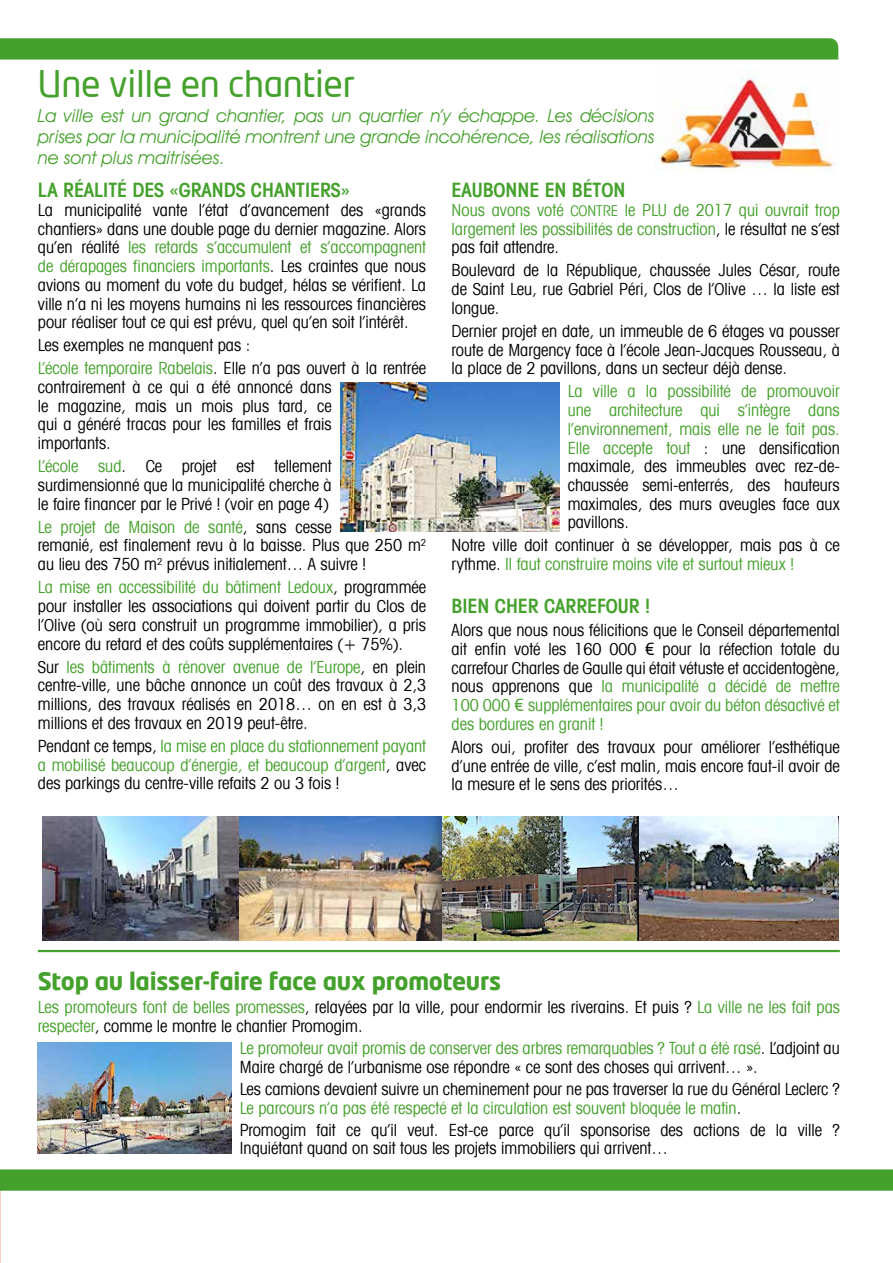
<style>
.page{position:relative;width:893px;height:1263px;background:#fff}
.page>*{position:absolute;margin:0;border:0;box-sizing:border-box;transform-origin:0 0}
.t1{font:36px "Neo Tech Std";letter-spacing:-.01em;color:#44a12b}
.t2{font:700 24px "Neo Tech Std";letter-spacing:-.01em;color:#44a12b}
.t3{font:600 condensed 19.5px "Avant Garde IT Cby BT";color:#44a12b}
.t4{font:italic 18px/21px "Avant Garde IT Cby BT";color:#44a12b;text-align:justify}
.t5{font:condensed 16.5px/18.8px "Avant Garde IT Cby BT";color:#000;text-align:justify}
.t6{font:condensed 16.5px/18.8px "Avant Garde IT Cby BT";color:#44a12b;text-align:justify}
.s1{font-style:normal;font-stretch:condensed}
.s2{color:#44a12b}
.s3{color:#000}
.s4{font-size:14.7px}
.s5{font-family:"Neo Tech Std";font-stretch:normal}
.s6{font-family:"Neo Tech Std";font-stretch:normal;color:#44a12b}
</style>
<div class="page">
<svg style="left:0;top:1169px;width:893px;height:22px;background:#4aa432"></svg>
<svg style="left:0;top:38px;width:838px;height:22px;background:#4aa432"></svg>
<img style="left:659px;top:68px;width:178px;height:104px">
<img style="left:441px;top:816px;width:398px;height:125px">
<hr style="left:38px;top:950px;width:802px;height:2px;background:#44a12b">
<img style="left:43px;top:816px;width:398px;height:125px">
<img style="left:340px;top:383px;width:219px;height:149px">
<img style="left:38px;top:1043px;width:193px;height:110px">
<h1 class="t1" style="left:38px;top:61px;width:319px">Une ville en chantier</h1>
<p class="t4" style="left:38px;top:105px;width:618px">La ville est un grand chantier, pas un quartier n’y échappe. Les décisions prises par la municipalité montrent une grande incohérence, les réalisations ne sont plus maitrisées<span class="s1">.</span></p>
<p class="t3" style="left:38px;top:178px;width:314px">LA RÉALITÉ DES «GRANDS CHANTIERS»</p>
<p class="t5" style="left:38px;top:200px;width:390px">La municipalité vante l’état d’avancement des «grands chantiers» dans une double page du dernier magazine. Alors qu’en réalité <span class="s2">les retards s’accumulent et s’accompagnent de dérapages financiers importants</span>. Les craintes que nous avions au moment du vote du budget, hélas se vérifient. La ville n’a ni les moyens humains ni les ressources financières pour réaliser tout ce qui est prévu, quel qu’en soit l’intérêt.</p>
<p class="t5" style="left:38px;top:334px;width:390px;line-height:23px">Les exemples ne manquent pas :<br><span class="s2">L’école temporaire Rabelais</span>. Elle n’a pas ouvert à la rentrée</p>
<p class="t5" style="left:38px;top:378px;width:295px">contrairement à ce qui a été annoncé dans le magazine, mais un mois plus tard, ce qui a généré tracas pour les familles et frais importants.</p>
<p class="t5" style="left:38px;top:457px;width:295px"><span class="s2">L’école sud</span>. Ce projet est tellement surdimensionné que la municipalité cherche à le faire financer par le Privé ! (voir en page 4)</p>
<p class="t5" style="left:38px;top:517px;width:390px;text-align:left"><span class="s2">Le projet de Maison de santé</span>, sans cesse<br>remanié, est finalement revu à la baisse. Plus que 250 m<sup>2 </sup>au lieu des 750 m<sup>2</sup> prévus initialement… A suivre !</p>
<p class="t5" style="left:38px;top:578px;width:390px"><span class="s2">La mise en accessibilité du bâtiment Ledoux</span>, programmée pour installer les associations qui doivent partir du Clos de l’Olive (où sera construit un programme immobilier), a pris encore du retard et des coûts supplémentaires (+ 75%).</p>
<p class="t5" style="left:38px;top:657px;width:390px">Sur <span class="s2">les bâtiments à rénover avenue de l’Europe</span>, en plein centre-ville, une bâche annonce un coût des travaux à 2,3 millions, des travaux réalisés en 2018… on en est à 3,3 millions et des travaux en 2019 peut-être.</p>
<p class="t6" style="left:38px;top:736px;width:390px"><span class="s3">Pendant ce temps,</span> la mise en place du stationnement payant a mobilisé beaucoup d’énergie, et beaucoup d’argent<span class="s3">, avec des parkings du centre-ville refaits 2 ou 3 fois !</span></p>
<p class="t3" style="left:452px;top:178px;width:175px">EAUBONNE EN BÉTON</p>
<p class="t6" style="left:452px;top:200px;width:390px">Nous avons voté <span class="s4">CONTRE</span> le PLU de 2017 qui ouvrait trop largement les possibilités de construction<span class="s3">, le résultat ne s’est pas fait attendre.</span></p>
<p class="t5" style="left:452px;top:261px;width:390px">Boulevard de la République, chaussée Jules César, route de Saint Leu, rue Gabriel Péri, Clos de l’Olive … la liste est longue.</p>
<p class="t5" style="left:452px;top:321px;width:390px">Dernier projet en date, un immeuble de 6 étages va pousser route de Margency face à l’école Jean-Jacques Rousseau, à la place de 2 pavillons, dans un secteur déjà dense.</p>
<p class="t5" style="left:568px;top:382px;width:274px"><span class="s2">La ville a la possibilité de promouvoir une architecture qui s’intègre dans l’environnement, mais elle ne le fait pas.<br>Elle accepte tout</span> : une densification maximale, des immeubles avec rez-de&shy;chaussée semi-enterrés, des hauteurs maximales, des murs aveugles face aux pavillons.</p>
<p class="t5" style="left:452px;top:536px;width:390px">Notre ville doit continuer à se développer, mais pas à ce rythme. <span class="s2">Il faut construire moins vite et surtout mieux !</span></p>
<p class="t3" style="left:452px;top:594px;width:200px">BIEN CHER CARREFOUR !</p>
<p class="t5" style="left:452px;top:621px;width:390px">Alors que nous nous félicitions que le Conseil départemental ait enfin voté les 160 000 <span class="s5">€</span> pour la réfection totale du carrefour Charles de Gaulle qui était vétuste et accidentogène, nous apprenons que <span class="s2">la municipalité a décidé de mettre 100 000</span> <span class="s6">€</span> <span class="s2">supplémentaires pour avoir du béton désactivé et des bordures en granit !</span></p>
<p class="t5" style="left:452px;top:737px;width:390px">Alors oui, profiter des travaux pour améliorer l’esthétique d’une entrée de ville, c’est malin, mais encore faut-il avoir de la mesure et le sens des priorités…</p>
<h2 class="t2" style="left:38px;top:966px;width:465px">Stop au laisser-faire face aux promoteurs</h2>
<p class="t5" style="left:38px;top:998px;width:803px"><span class="s2">Les promoteurs font de belles promesses</span>, relayées par la ville, pour endormir les riverains. Et puis ? <span class="s2">La ville ne les fait pas respecter</span>, comme le montre le chantier Promogim.</p>
<p class="t5" style="left:240px;top:1039px;width:601px"><span class="s2">Le promoteur avait promis de conserver des arbres remarquables ? Tout a été rasé</span>. L’adjoint au<br>Maire chargé de l’urbanisme ose répondre « ce sont des choses qui arrivent… ».</p>
<p class="t5" style="left:240px;top:1079px;width:601px">Les camions devaient suivre un cheminement pour ne pas traverser la rue du Général Leclerc ?<br><span class="s2">Le parcours n’a pas été respecté et la circulation est souvent bloquée le matin</span>.</p>
<p class="t5" style="left:240px;top:1120px;width:601px">Promogim fait ce qu’il veut. Est-ce parce qu’il sponsorise des actions de la ville ?<br>Inquiétant quand on sait tous les projets immobiliers qui arrivent…</p>
</div>
